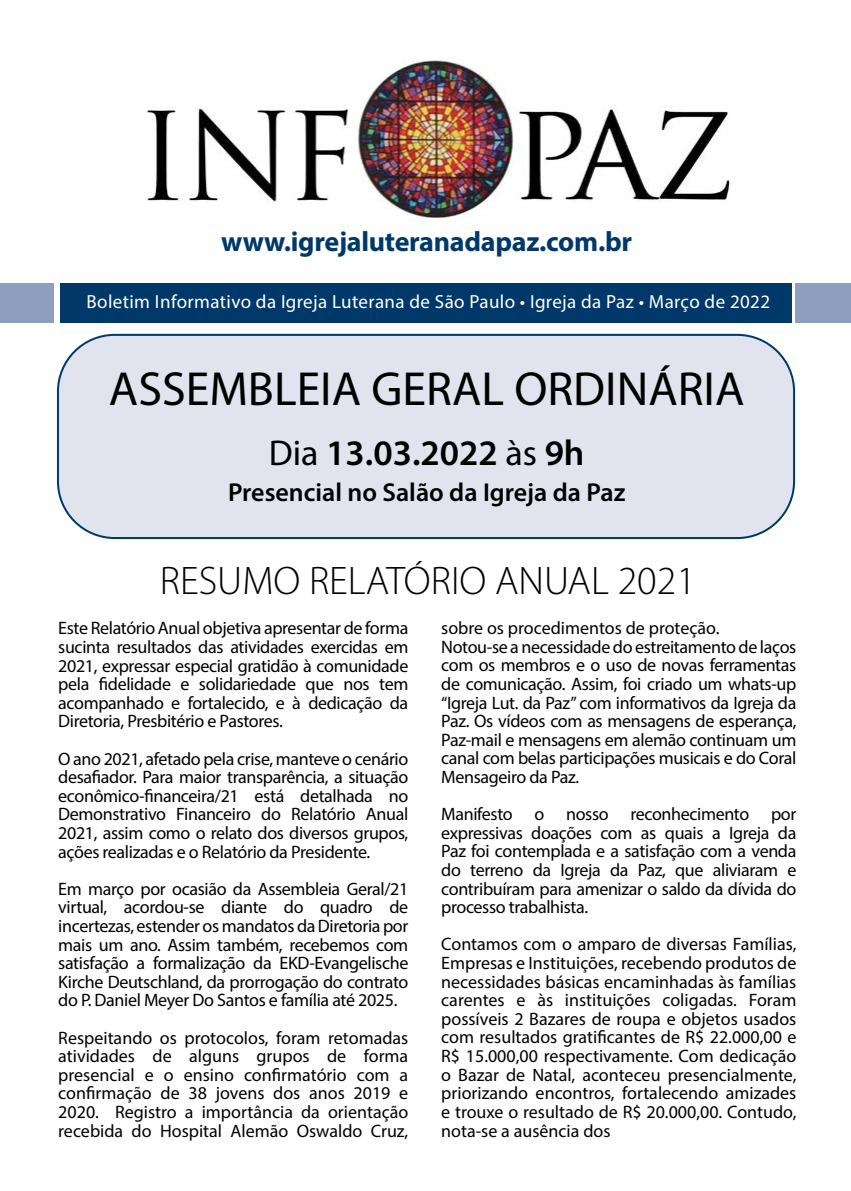
<style>
.page{position:relative;width:851px;height:1191px;background:#fff}
.page>*{position:absolute;margin:0;border:0;box-sizing:border-box;transform-origin:0 0}
.t1{font:48px "Myriad Pro";color:#000}
.t2{font:300 40px "Myriad Pro";color:#000}
.t3{font:600 36px "Myriad Pro";color:#000}
.t4{font:700 28px "Myriad Pro";letter-spacing:-.01em;color:#003869}
.t5{font:600 26px "Myriad Pro";color:#000}
.t6{font:19px "Myriad Pro";letter-spacing:.02em;color:#fff}
.t7{font:18px/18.6px "Myriad Pro";letter-spacing:-.02em;color:#000;text-align:justify}
.s1{font-weight:400}
</style>
<div class="page">
<div style="left:60px;top:283px;width:731px;height:39px;background:#003869"></div>
<div style="left:0;top:283px;width:54px;height:39px;background:#8e9ebf"></div>
<div style="left:795px;top:283px;width:55px;height:39px;background:#8e9ebf"></div>
<img style="left:145px;top:60px;width:585px;height:161px">
<div style="left:58px;top:335px;width:736px;height:203px;background:#e1e4ef;border-radius:57px"></div>
<div style="left:57px;top:334px;width:738px;height:205px;border:2px solid #003869;border-radius:57px"></div>
<h3 class="t4" style="left:221px;top:223px;width:412px">www.igrejaluteranadapaz.com.br</h3>
<p class="t6" style="left:86px;top:290px;width:685px">Boletim Informativo da Igreja Luterana de São Paulo • Igreja da Paz • Março de 2022</p>
<h1 class="t1" style="left:109px;top:359px;width:637px">ASSEMBLEIA GERAL ORDINÁRIA</h1>
<h3 class="t3" style="left:269px;top:430px;width:317px"><span class="s1">Dia</span> 13.03.2022 <span class="s1">às</span> 9h</h3>
<h3 class="t5" style="left:228px;top:476px;width:399px">Presencial no Salão da Igreja da Paz</h3>
<h2 class="t2" style="left:160px;top:556px;width:537px">RESUMO RELATÓRIO ANUAL 2021</h2>
<p class="t7" style="left:58px;top:618px;width:351px">Este Relatório Anual objetiva apresentar de forma sucinta resultados das atividades exercidas em 2021, expressar especial gratidão à comunidade pela fidelidade e solidariedade que nos tem acompanhado e fortalecido, e à dedicação da Diretoria, Presbitério e Pastores.</p>
<p class="t7" style="left:58px;top:749px;width:351px">O ano 2021, afetado pela crise, manteve o cenário desafiador. Para maior transparência, a situação econômico-financeira/21 está detalhada no Demonstrativo Financeiro do Relatório Anual 2021, assim como o relato dos diversos grupos, ações realizadas e o Relatório da Presidente.</p>
<p class="t7" style="left:58px;top:879px;width:351px">Em março por ocasião da Assembleia Geral/21 virtual, acordou-se diante do quadro de incertezas, estender os mandatos da Diretoria por mais um ano. Assim também, recebemos com satisfação a formalização da EKD-Evangelische Kirche Deutschland, da prorrogação do contrato do P. Daniel Meyer Do Santos e família até 2025.</p>
<p class="t7" style="left:58px;top:1028px;width:351px">Respeitando os protocolos, foram retomadas atividades de alguns grupos de forma presencial e o ensino confirmatório com a confirmação de 38 jovens dos anos 2019 e 2020. Registro a importância da orientação recebida do Hospital Alemão Oswaldo Cruz,</p>
<p class="t7" style="left:441px;top:618px;width:356px;text-align:left">sobre os procedimentos de proteção.<br>Notou-se a necessidade do estreitamento de laços com os membros e o uso de novas ferramentas de comunicação. Assim, foi criado um whats-up “Igreja Lut. da Paz” com informativos da Igreja da Paz. Os vídeos com as mensagens de esperança, Paz-mail e mensagens em alemão continuam um canal com belas participações musicais e do Coral Mensageiro da Paz.</p>
<p class="t7" style="left:441px;top:804px;width:356px">Manifesto o nosso reconhecimento por expressivas doações com as quais a Igreja da Paz foi contemplada e a satisfação com a venda do terreno da Igreja da Paz, que aliviaram e contribuíram para amenizar o saldo da dívida do processo trabalhista.</p>
<p class="t7" style="left:441px;top:935px;width:356px">Contamos com o amparo de diversas Famílias, Empresas e Instituições, recebendo produtos de necessidades básicas encaminhadas às famílias carentes e às instituições coligadas. Foram possíveis 2 Bazares de roupa e objetos usados com resultados gratificantes de R$ 22.000,00 e R$ 15.000,00 respectivamente. Com dedicação o Bazar de Natal, aconteceu presencialmente, priorizando encontros, fortalecendo amizades e trouxe o resultado de R$ 20.000,00. Contudo, nota-se a ausência dos</p>
</div>
